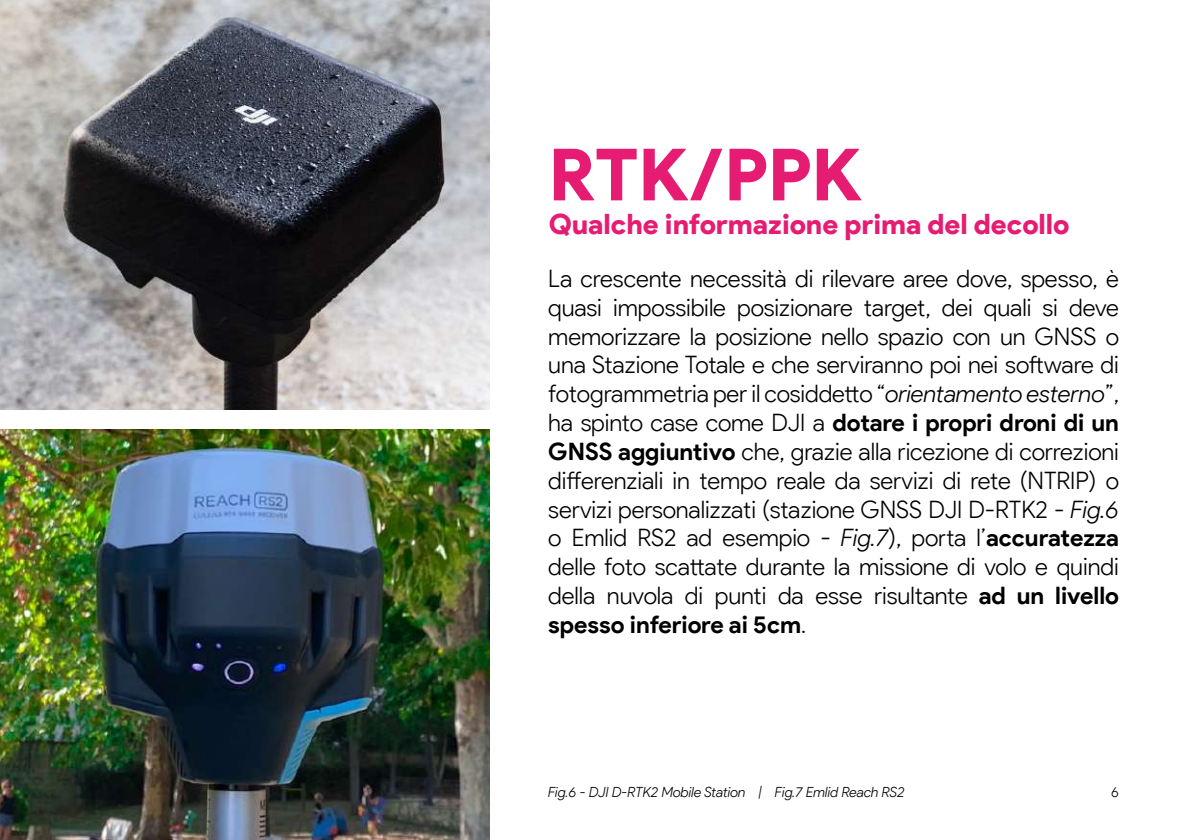
<style>
.page{position:relative;width:1191px;height:840px;background:#fff}
.page>*{position:absolute;margin:0;border:0;box-sizing:border-box;transform-origin:0 0}
.t1{font:900 72px "Product Sans";color:#e61b72}
.t2{font:900 28px "Product Sans";letter-spacing:-.005em;color:#e61b72}
.t3{font:300 24px/28.8px "Product Sans";color:#000;text-align:justify}
.t4{font:italic 300 14px "Product Sans";letter-spacing:-.005em;color:#000}
.t5{font:300 14px "Product Sans";color:#000}
.s1{font-style:italic}
.s2{font-weight:700}
</style>
<div class="page">
<img style="left:0;top:0;width:489px;height:409px">
<img style="left:0;top:429px;width:489px;height:410px">
<h1 class="t1" style="left:549px;top:131px;width:314px">RTK/PPK</h1>
<p class="t2" style="left:549px;top:207px;width:522px">Qualche informazione prima del decollo</p>
<p class="t3" style="left:548px;top:264px;width:572px">La crescente necessità di rilevare aree dove, spesso, è quasi impossibile posizionare target, dei quali si deve memorizzare la posizione nello spazio con un GNSS o una Stazione Totale e che serviranno poi nei software di fotogrammetria per il cosiddetto “<span class="s1">orientamento esterno</span>”, ha spinto case come DJI a <span class="s2">dotare i propri droni di un GNSS aggiuntivo</span> che, grazie alla ricezione di correzioni differenziali in tempo reale da servizi di rete (NTRIP) o servizi personalizzati (stazione GNSS DJI D-RTK2 - <span class="s1">Fig.6 </span>o Emlid RS2 ad esempio - <span class="s1">Fig.7</span>), porta l’<span class="s2">accuratezza </span>delle foto scattate durante la missione di volo e quindi della nuvola di punti da esse risultante <span class="s2">ad un livello spesso inferiore ai 5cm</span>.</p>
<p class="t4" style="left:548px;top:782px;width:358px">Fig.6 - DJI D-RTK2 Mobile Station | Fig.7 Emlid Reach RS2</p>
<p class="t5" style="left:1111px;top:782px;width:9px">6</p>
</div>
